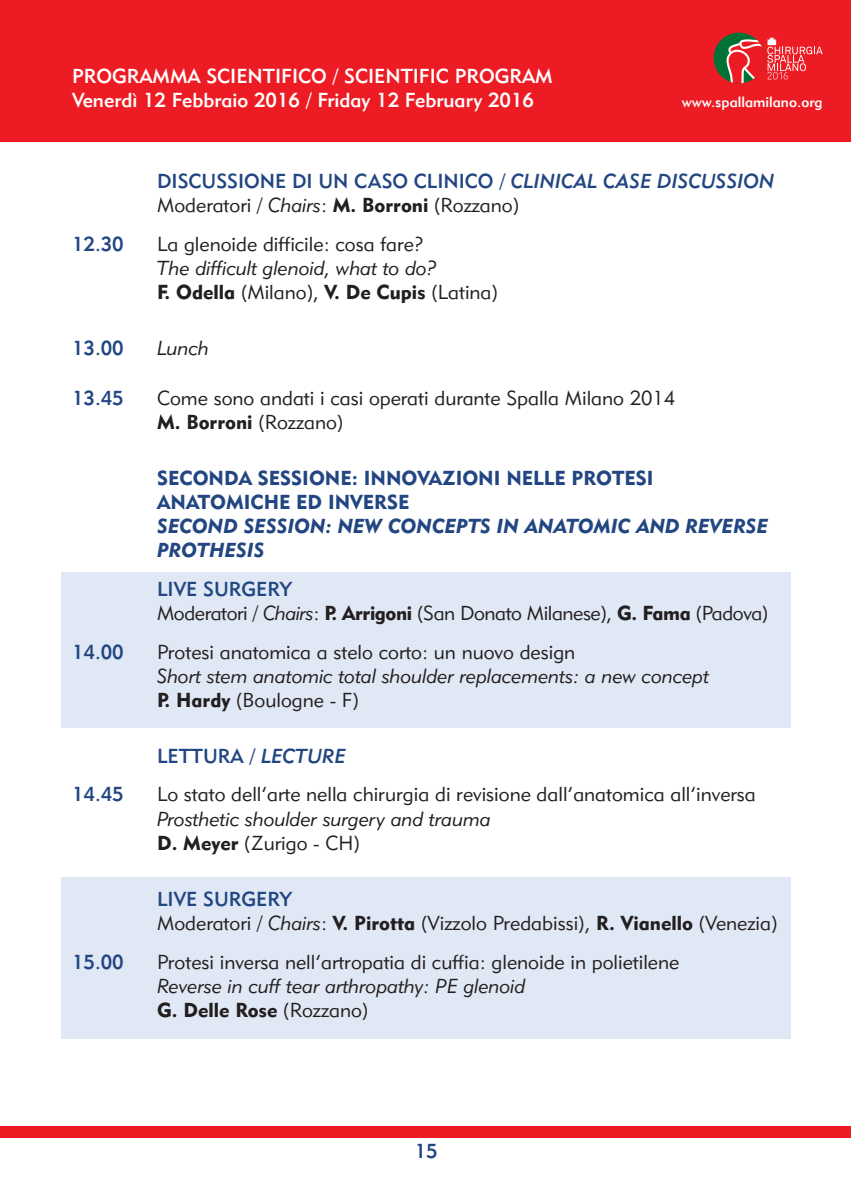
<style>
.page{position:relative;width:851px;height:1191px;background:#fff}
.page>*{position:absolute;margin:0;border:0;box-sizing:border-box;transform-origin:0 0}
.t1{font:20px "Geometric 415 BT Lite A";color:#231f20}
.t2{font:20px "Geometric 415 BT Lite Italic A";color:#231f20}
.t3{font:20px "Geometric 415 BT Medium A";color:#224682}
.t4{font:20px/24px "Geometric 415 BT Medium A";color:#fff}
.t5{font:20px "Geometric 415 BT Black A";color:#231f20}
.t6{font:20px "Geometric 415 BT Lite A";letter-spacing:-.02em;color:#231f20}
.t7{font:20px/24px "Geometric 415 BT Black A";color:#224682}
.t8{font:20px/24px "Geometric 415 BT Black Italic A";color:#224682}
.t9{font:14.6px "Geometric 415 BT Medium A";color:#fff}
.s1{font-family:"Geometric 415 BT Medium Italic A"}
.s2{font-family:"Geometric 415 BT Lite Italic A"}
.s3{font-family:"Geometric 415 BT Black A"}
.s4{font-family:"Geometric 415 BT Lite A"}
</style>
<div class="page">
<div style="left:61px;top:877px;width:729px;height:162px;background:#e1e8f5"></div>
<div style="left:61px;top:572px;width:729px;height:156px;background:#e1e8f5"></div>
<div style="left:0;top:0;width:850px;height:142px;background:#ed1c24"></div>
<div style="left:0;top:1126px;width:850px;height:11px;background:#ed1c24"></div>
<div style="left:713px;top:33px;width:51px;height:50px;background:#007236;border-radius:50%"></div>
<svg style="left:726px;top:37px;width:96px;height:46px"></svg>
<p class="t4" style="left:72px;top:67px;width:482px">PROGRAMMA SCIENTIFICO / SCIENTIFIC PROGRAM<br>Venerdì 12 Febbraio 2016 / Friday 12 February 2016</p>
<p class="t9" style="left:681px;top:96px;width:142px">www.spallamilano.org</p>
<p class="t3" style="left:157px;top:174px;width:618px">DISCUSSIONE DI UN CASO CLINICO / <span class="s1">CLINICAL CASE DISCUSSION</span></p>
<p class="t1" style="left:157px;top:198px;width:363px">Moderatori / <span class="s2">Chairs</span>: <span class="s3">M. Borroni</span> (Rozzano)</p>
<p class="t3" style="left:72px;top:237px;width:53px">12.30</p>
<p class="t1" style="left:157px;top:237px;width:268px">La glenoide difficile: cosa fare?</p>
<p class="t2" style="left:157px;top:261px;width:281px">The difficult glenoid, what to do?</p>
<p class="t5" style="left:157px;top:285px;width:342px">F. Odella <span class="s4">(Milano),</span> V. De Cupis <span class="s4">(Latina)</span></p>
<p class="t3" style="left:72px;top:341px;width:53px">13.00</p>
<p class="t2" style="left:157px;top:341px;width:53px">Lunch</p>
<p class="t3" style="left:72px;top:391px;width:53px">13.45</p>
<p class="t1" style="left:157px;top:391px;width:519px">Come sono andati i casi operati durante Spalla Milano 2014</p>
<p class="t5" style="left:157px;top:415px;width:188px">M. Borroni <span class="s4">(Rozzano)</span></p>
<p class="t7" style="left:157px;top:468px;width:498px">SECONDA SESSIONE: INNOVAZIONI NELLE PROTESI<br>ANATOMICHE ED INVERSE</p>
<p class="t8" style="left:157px;top:516px;width:612px">SECOND SESSION: NEW CONCEPTS IN ANATOMIC AND REVERSE<br>PROTHESIS</p>
<p class="t3" style="left:157px;top:582px;width:136px">LIVE SURGERY</p>
<p class="t6" style="left:157px;top:606px;width:612px">Moderatori / <span class="s2">Chairs</span>: <span class="s3">P. Arrigoni</span> (San Donato Milanese), <span class="s3">G. Fama</span> (Padova)</p>
<p class="t3" style="left:72px;top:645px;width:53px">14.00</p>
<p class="t1" style="left:157px;top:645px;width:419px">Protesi anatomica a stelo corto: un nuovo design</p>
<p class="t2" style="left:157px;top:669px;width:553px">Short stem anatomic total shoulder replacements: a new concept</p>
<p class="t1" style="left:157px;top:693px;width:203px"><span class="s3">P. Hardy</span> (Boulogne - F)</p>
<p class="t3" style="left:157px;top:749px;width:190px">LETTURA / <span class="s1">LECTURE</span></p>
<p class="t3" style="left:72px;top:787px;width:53px">14.45</p>
<p class="t1" style="left:157px;top:787px;width:600px">Lo stato dell’arte nella chirurgia di revisione dall’anatomica all’inversa</p>
<p class="t2" style="left:157px;top:811px;width:335px">Prosthetic shoulder surgery and trauma</p>
<p class="t1" style="left:157px;top:835px;width:204px"><span class="s3">D. Meyer</span> (Zurigo - CH)</p>
<p class="t3" style="left:157px;top:891px;width:136px">LIVE SURGERY</p>
<p class="t1" style="left:157px;top:915px;width:621px">Moderatori / <span class="s2">Chairs</span>: <span class="s3">V. Pirotta</span> (Vizzolo Predabissi), <span class="s3">R. Vianello</span> (Venezia)</p>
<p class="t3" style="left:72px;top:954px;width:53px">15.00</p>
<p class="t1" style="left:157px;top:954px;width:523px">Protesi inversa nell’artropatia di cuffia: glenoide in polietilene</p>
<p class="t2" style="left:157px;top:978px;width:370px">Reverse in cuff tear arthropathy: PE glenoid</p>
<p class="t5" style="left:157px;top:1002px;width:213px">G. Delle Rose <span class="s4">(Rozzano)</span></p>
<p class="t3" style="left:414px;top:1143px;width:24px">15</p>
</div>
